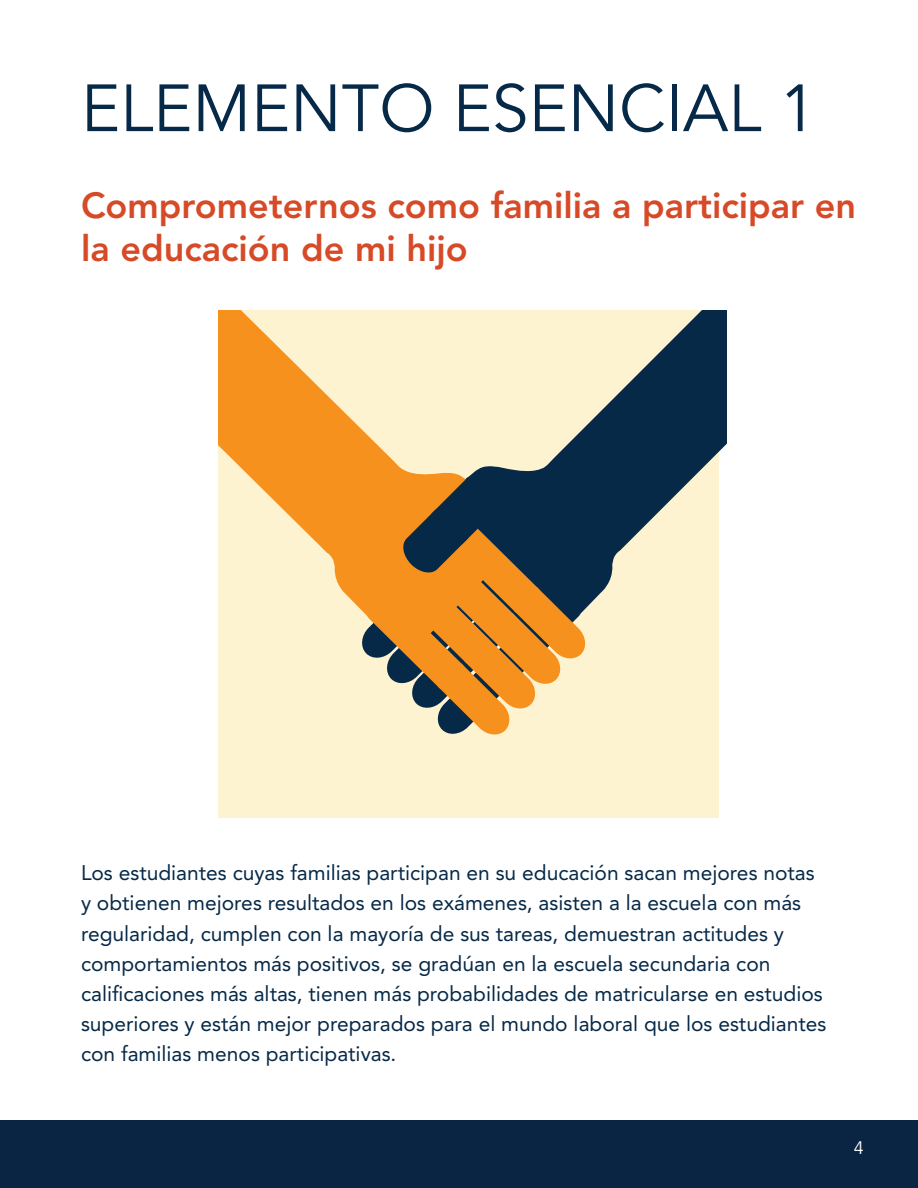
<style>
.page{position:relative;width:918px;height:1188px;background:#fff}
.page>*{position:absolute;margin:0;border:0;box-sizing:border-box;transform-origin:0 0}
.t1{font:66px "Avenir LT Std";color:#062948}
.t2{font:800 36px/43.2px "Avenir LT Std";color:#d64a27}
.t3{font:21px/30px "Avenir LT Std";color:#062948}
.t4{font:18px "Avenir LT Std";color:#fff}
</style>
<div class="page">
<div style="left:0;top:1120px;width:918px;height:68px;background:#0a2544"></div>
<div style="left:219px;top:310px;width:500px;height:508px;background:#fdf3d0"></div>
<svg style="left:583px;top:310px;width:143px;height:297px;fill:#062948"></svg>
<svg style="left:219px;top:310px;width:142px;height:290px;fill:#f6911e"></svg>
<svg style="left:351px;top:429px;width:236px;height:306px"></svg>
<h1 class="t1" style="left:81px;top:70px;width:737px">ELEMENTO ESENCIAL 1</h1>
<h2 class="t2" style="left:81px;top:184px;width:777px">Comprometernos como familia a participar en la educación de mi hijo</h2>
<p class="t3" style="left:81px;top:858px;width:747px">Los estudiantes cuyas familias participan en su educación sacan mejores notas y obtienen mejores resultados en los exámenes, asisten a la escuela con más regularidad, cumplen con la mayoría de sus tareas, demuestran actitudes y comportamientos más positivos, se gradúan en la escuela secundaria con calificaciones más altas, tienen más probabilidades de matricularse en estudios superiores y están mejor preparados para el mundo laboral que los estudiantes con familias menos participativas.</p>
<p class="t4" style="left:854px;top:1138px;width:12px">4</p>
</div>
